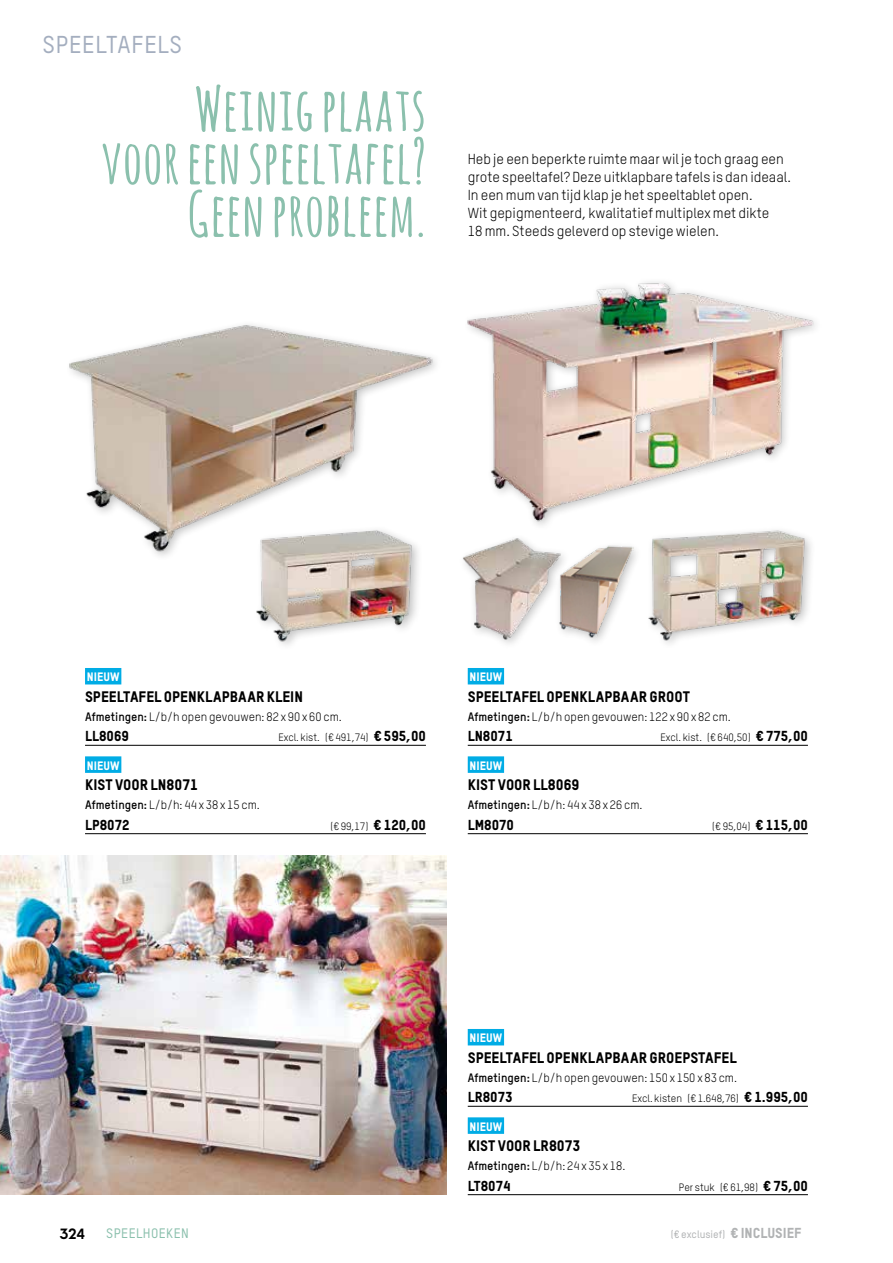
<style>
.page{position:relative;width:893px;height:1263px;background:#fff}
.page>*{position:absolute;margin:0;border:0;box-sizing:border-box;transform-origin:0 0}
.t1{font:700 60px/52.5px "Amatic SC";letter-spacing:.01em;color:#8bc0ad;text-align:right}
.t2{font:500 24px "TSTAR";letter-spacing:.03em;color:#a4aebf}
.t3{font:15px "TSTAR Headline";color:#000}
.t4{font:15px "Chalet Tokyo";color:#000}
.t5{font:14.25px/18px "TSTAR";color:#000}
.t6{font:14.25px "TSTAR Headline";color:#000}
.t7{font:500 13.5px "TSTAR";letter-spacing:.03em;color:#8bc0ad}
.t8{font:12px "TSTAR";color:#000}
.t9{font:12px "TSTAR Headline";color:#fff}
.t10{font:10.5px "TSTAR";color:#000}
.t11{font:500 10.5px "TSTAR";color:#b1b3b4}
.s1{font-weight:700}
.s2{font-family:"TSTAR Headline";font-size:14.25px}
.s3{font-family:"TSTAR Headline";font-weight:400;font-size:14.25px}
</style>
<div class="page">
<div style="left:468px;top:1029px;width:36px;height:16px;background:#00ace5"></div>
<hr style="left:468px;top:1106px;width:340px;height:1px;background:#000">
<div style="left:468px;top:1117px;width:36px;height:17px;background:#00ace5"></div>
<hr style="left:468px;top:1194px;width:340px;height:1px;background:#000">
<div style="left:252px;top:526px;width:171px;height:125px;background:#000;opacity:.25"></div>
<img style="left:255px;top:562px;width:160px;height:85px">
<div style="left:64px;top:319px;width:378px;height:243px;background:#000;opacity:.25"></div>
<img style="left:64px;top:321px;width:376px;height:236px">
<img style="left:648px;top:532px;width:160px;height:111px">
<img style="left:571px;top:545px;width:62px;height:96px">
<div style="left:458px;top:533px;width:113px;height:117px;background:#000;opacity:.25"></div>
<img style="left:461px;top:533px;width:102px;height:108px">
<img style="left:423px;top:282px;width:392px;height:250px">
<img style="left:0;top:855px;width:446px;height:340px">
<div style="left:85px;top:668px;width:36px;height:16px;background:#00ace5"></div>
<hr style="left:85px;top:745px;width:341px;height:1px;background:#000">
<div style="left:85px;top:756px;width:36px;height:17px;background:#00ace5"></div>
<hr style="left:85px;top:833px;width:341px;height:1px;background:#000">
<div style="left:468px;top:668px;width:36px;height:16px;background:#00ace5"></div>
<hr style="left:468px;top:745px;width:340px;height:1px;background:#000">
<div style="left:468px;top:756px;width:36px;height:17px;background:#00ace5"></div>
<hr style="left:468px;top:833px;width:340px;height:1px;background:#000">
<h2 class="t2" style="left:43px;top:29px;width:141px">SPEELTAFELS</h2>
<h1 class="t1" style="left:101px;top:81px;width:326px">Weinig plaats voor een speeltafel?<br>Geen probleem.</h1>
<p class="t5" style="left:468px;top:150px;width:325px">Heb je een beperkte ruimte maar wil je toch graag een grote speeltafel? Deze uitklapbare tafels is dan ideaal.<br>In een mum van tijd klap je het speeltablet open.<br>Wit gepigmenteerd, kwalitatief multiplex met dikte<br>18 mm. Steeds geleverd op stevige wielen.</p>
<p class="t9" style="left:87px;top:669px;width:34px">NIEUW</p>
<p class="t3" style="left:85px;top:687px;width:220px">SPEELTAFEL OPENKLAPBAAR KLEIN</p>
<p class="t8" style="left:85px;top:709px;width:258px"><span class="s1">Afmetingen:</span> L/b/h open gevouwen: 82 x 90 x 60 cm.</p>
<p class="t6" style="left:85px;top:727px;width:45px">LL8069</p>
<p class="t10" style="left:278px;top:731px;width:149px">Excl. kist. (€ 491,74) <span class="s2">€ 595,00</span></p>
<p class="t9" style="left:87px;top:758px;width:34px">NIEUW</p>
<p class="t3" style="left:85px;top:776px;width:115px">KIST VOOR LN8071</p>
<p class="t8" style="left:85px;top:797px;width:176px"><span class="s1">Afmetingen:</span> L/b/h: 44 x 38 x 15 cm.</p>
<p class="t6" style="left:85px;top:816px;width:46px">LP8072</p>
<p class="t10" style="left:330px;top:820px;width:97px">(€ 99,17) <span class="s2">€ 120,00</span></p>
<p class="t9" style="left:470px;top:669px;width:34px">NIEUW</p>
<p class="t3" style="left:468px;top:687px;width:224px">SPEELTAFEL OPENKLAPBAAR GROOT</p>
<p class="t8" style="left:468px;top:709px;width:265px"><span class="s1">Afmetingen:</span> L/b/h open gevouwen: 122 x 90 x 82 cm.</p>
<p class="t6" style="left:468px;top:727px;width:47px">LN8071</p>
<p class="t10" style="left:660px;top:731px;width:149px">Excl. kist. (€ 640,50) <span class="s2">€ 775,00</span></p>
<p class="t9" style="left:470px;top:758px;width:34px">NIEUW</p>
<p class="t3" style="left:468px;top:776px;width:113px">KIST VOOR LL8069</p>
<p class="t8" style="left:468px;top:797px;width:176px"><span class="s1">Afmetingen:</span> L/b/h: 44 x 38 x 26 cm.</p>
<p class="t6" style="left:468px;top:816px;width:48px">LM8070</p>
<p class="t10" style="left:712px;top:820px;width:97px">(€ 95,04) <span class="s2">€ 115,00</span></p>
<p class="t9" style="left:470px;top:1030px;width:34px">NIEUW</p>
<p class="t3" style="left:468px;top:1048px;width:270px">SPEELTAFEL OPENKLAPBAAR GROEPSTAFEL</p>
<p class="t8" style="left:468px;top:1070px;width:271px"><span class="s1">Afmetingen:</span> L/b/h open gevouwen: 150 x 150 x 83 cm.</p>
<p class="t6" style="left:468px;top:1088px;width:46px">LR8073</p>
<p class="t10" style="left:632px;top:1092px;width:177px">Excl. kisten (€ 1.648,76) <span class="s2">€ 1.995,00</span></p>
<p class="t9" style="left:470px;top:1119px;width:34px">NIEUW</p>
<p class="t3" style="left:468px;top:1137px;width:114px">KIST VOOR LR8073</p>
<p class="t8" style="left:468px;top:1158px;width:159px"><span class="s1">Afmetingen:</span> L/b/h: 24 x 35 x 18.</p>
<p class="t6" style="left:468px;top:1177px;width:44px">LT8074</p>
<p class="t10" style="left:679px;top:1180px;width:131px">Per stuk (€ 61,98) <span class="s2">€ 75,00</span></p>
<p class="t4" style="left:60px;top:1224px;width:27px">324</p>
<p class="t7" style="left:106px;top:1225px;width:84px">SPEELHOEKEN</p>
<p class="t11" style="left:671px;top:1228px;width:132px">(€ exclusief) <span class="s3">€ INCLUSIEF</span></p>
</div>
